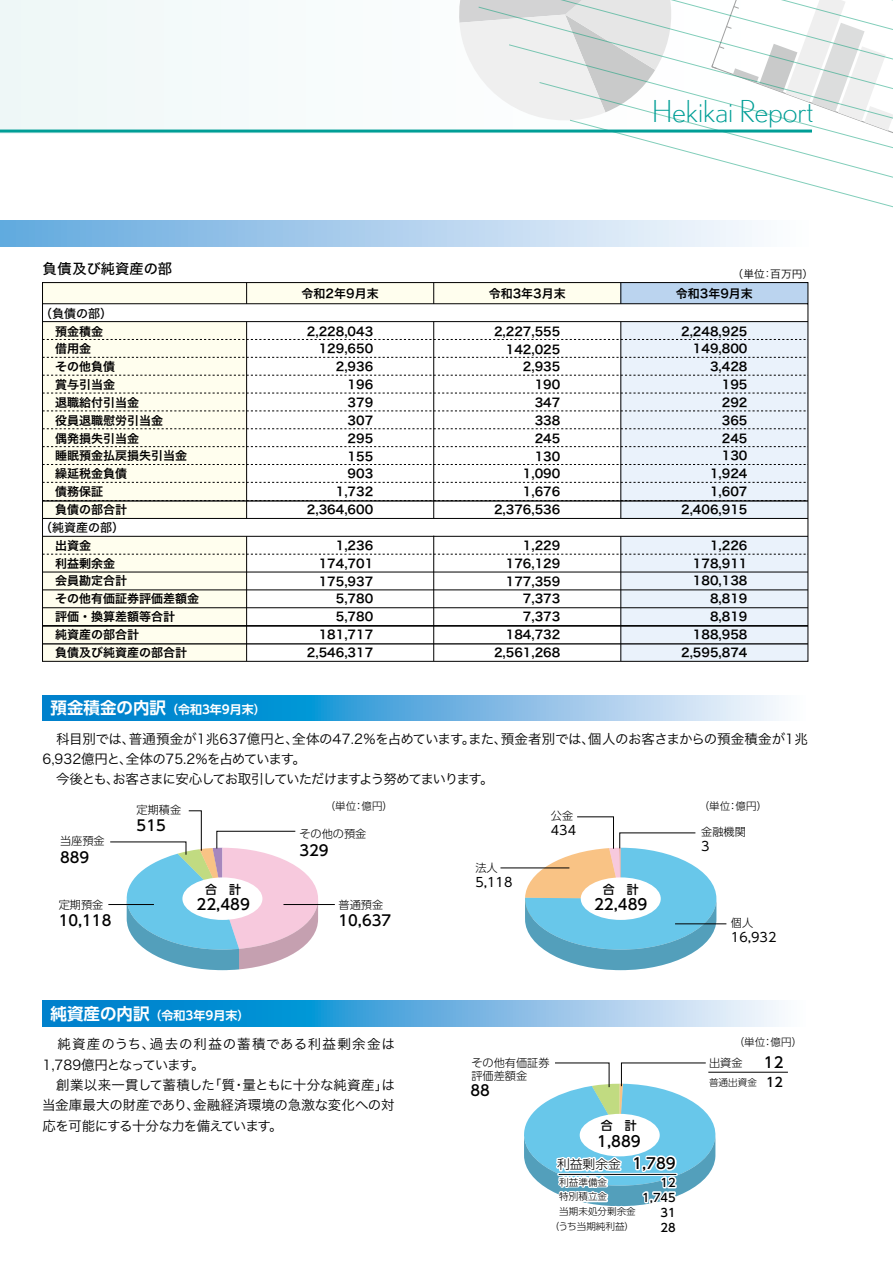
<style>
.page{position:relative;width:893px;height:1263px;background:#fff}
.page>*{position:absolute;margin:0;border:0;box-sizing:border-box;transform-origin:0 0}
.t1{font:300 30px "Nobel";color:#009e96}
.t2{font:500 15px "UD Shin Go Pro";color:#000}
.t3{font:500 14.85px "UD Shin Go Pro";color:#000}
.t4{font:500 14.7px "UD Shin Go Pro";color:#000}
.t5{font:14.25px "Hira Kaku Std N W5";color:#000}
.t6{font:13.5px/20.2px "Hira Kaku Pro W3";letter-spacing:-.025em;color:#000}
.t7{font:13.5px/20.2px "Hira Kaku Pro W3";letter-spacing:-.005em;color:#000}
.t8{font:12.75px "UD Shin Go Pro";color:#000}
.t9{font:300 12.75px "UD Shin Go Pro";color:#000}
.t10{font:500 12.75px "UD Shin Go Pro";color:#000}
.t11{font:12px/17.9px "Hira Kaku Pro W6";color:#000;text-align:right}
.t12{font:700 12px "UD Shin Go Pro De";color:#fff}
.t13{font:12px "Hira Kaku Std N W5";color:#000}
.t14{font:500 12px "UD Shin Go Pro";color:#000}
.t15{font:500 11.55px/14.9px "UD Shin Go Pro";color:#000;text-align:right}
.t16{font:300 11.1px "UD Shin Go Pro";color:#000}
.t17{font:10.8px "Hira Kaku Pro W3";color:#000}
.t18{font:300 10.5px "UD Shin Go Pro";letter-spacing:.01em;color:#000}
.t19{font:300 9.6px "UD Shin Go Pro";color:#000}
.s1{font-size:16.5px}
</style>
<div class="page">
<div style="left:0;top:0;width:893px;height:134px;background:#f5fafb"></div>
<svg style="left:459px;top:0;width:434px;height:75px"></svg>
<svg style="left:479px;top:7px;width:414px;height:123px"></svg>
<svg style="left:509px;top:45px;width:384px;height:85px"></svg>
<svg style="left:539px;top:82px;width:354px;height:139px"></svg>
<svg style="left:570px;top:120px;width:323px;height:127px"></svg>
<svg style="left:43px;top:1001px;width:736px;height:25px;background:#5baedf"></svg>
<svg style="left:43px;top:695px;width:736px;height:26px;background:#5baedf"></svg>
<div style="left:0;top:221px;width:808px;height:25px;background:linear-gradient(to right,#63a8de,#fffdff)"></div>
<hr style="left:0;top:130px;width:812px;height:3px;background:#009e96">
<svg style="left:42px;top:282px;width:766px;height:380px"></svg>
<svg style="left:43px;top:339px;width:765px;height:1px"></svg>
<hr style="left:43px;top:321px;width:765px;height:1px;background:#000">
<svg style="left:43px;top:375px;width:765px;height:1px"></svg>
<svg style="left:43px;top:357px;width:765px;height:1px"></svg>
<svg style="left:43px;top:393px;width:765px;height:1px"></svg>
<svg style="left:43px;top:411px;width:765px;height:1px"></svg>
<svg style="left:43px;top:428px;width:765px;height:1px"></svg>
<svg style="left:43px;top:446px;width:765px;height:1px"></svg>
<svg style="left:43px;top:464px;width:765px;height:1px"></svg>
<svg style="left:43px;top:482px;width:765px;height:1px"></svg>
<hr style="left:43px;top:500px;width:765px;height:2px;background:#000">
<hr style="left:43px;top:536px;width:765px;height:1px;background:#000">
<svg style="left:43px;top:554px;width:765px;height:1px"></svg>
<hr style="left:43px;top:590px;width:765px;height:1px;background:#000">
<hr style="left:43px;top:607px;width:765px;height:1px;background:#000">
<hr style="left:43px;top:625px;width:765px;height:2px;background:#000">
<hr style="left:43px;top:643px;width:765px;height:1px;background:#000">
<hr style="left:621px;top:536px;width:1px;height:125px;background:#000">
<hr style="left:433px;top:536px;width:1px;height:125px;background:#000">
<hr style="left:246px;top:536px;width:1px;height:125px;background:#000">
<svg style="left:621px;top:283px;width:1px;height:21px"></svg>
<svg style="left:433px;top:283px;width:1px;height:21px"></svg>
<svg style="left:246px;top:283px;width:1px;height:21px"></svg>
<hr style="left:621px;top:322px;width:1px;height:196px;background:#000">
<hr style="left:433px;top:322px;width:1px;height:196px;background:#000">
<hr style="left:246px;top:322px;width:1px;height:196px;background:#000">
<hr style="left:108px;top:904px;width:46px;height:1px;background:#000">
<hr style="left:283px;top:904px;width:52px;height:1px;background:#000">
<svg style="left:110px;top:810px;width:208px;height:160px"></svg>
<svg style="left:525px;top:816px;width:191px;height:154px"></svg>
<hr style="left:500px;top:868px;width:69px;height:1px;background:#000">
<hr style="left:675px;top:923px;width:51px;height:1px;background:#000">
<svg style="left:524px;top:1062px;width:193px;height:145px"></svg>
<hr style="left:708px;top:1072px;width:80px;height:1px;background:#000">
<hr style="left:559px;top:1174px;width:117px;height:1px;background:#000">
<div style="left:182px;top:877px;width:80px;height:43px;background:#fff;border-radius:50%"></div>
<hr style="left:43px;top:518px;width:765px;height:1px;background:#000">
<hr style="left:43px;top:572px;width:765px;height:1px;background:#000">
<p class="t5" style="left:43px;top:258px;width:131px">負債及び純資産の部</p>
<p class="t13" style="left:40px;top:304px;width:74px">（負債の部）</p>
<p class="t11" style="left:55px;top:322px;width:133px;text-align:left">預金積金<br>借用金<br>その他負債<br>賞与引当金<br>退職給付引当金<br>役員退職慰労引当金<br>偶発損失引当金<br>睡眠預金払戻損失引当金繰延税金負債<br>債務保証<br>負債の部合計</p>
<p class="t11" style="left:55px;top:536px;width:145px;text-align:left">出資金<br>利益剰余金<br>会員勘定合計<br>その他有価証券評価差額金評価・換算差額等合計<br>純資産の部合計<br>負債及び純資産の部合計</p>
<p class="t13" style="left:40px;top:519px;width:86px">（純資産の部）</p>
<p class="t12" style="left:51px;top:700px;width:217px"><span class="s1">預金積金の内訳</span>（令和3年9月末）</p>
<p class="t11" style="left:302px;top:285px;width:79px">令和2年9月末</p>
<p class="t11" style="left:307px;top:322px;width:68px">2,228,043<br>129,650<br>2,936<br>196<br>379<br>307<br>295<br>155<br>903<br>1,732<br>2,364,600</p>
<p class="t11" style="left:307px;top:536px;width:68px">1,236<br>174,701<br>175,937<br>5,780<br>5,780<br>181,717<br>2,546,317</p>
<p class="t11" style="left:489px;top:284px;width:79px">令和3年3月末</p>
<p class="t11" style="left:494px;top:322px;width:68px">2,227,555<br>142,025<br>2,935<br>190<br>347<br>338<br>245<br>130<br>1,090<br>1,676<br>2,376,536</p>
<p class="t11" style="left:494px;top:536px;width:68px">1,229<br>176,129<br>177,359<br>7,373<br>7,373<br>184,732<br>2,561,268</p>
<h1 class="t1" style="left:652px;top:94px;width:163px">Hekikai Report</h1>
<p class="t17" style="left:733px;top:265px;width:82px">（単位：百万円）</p>
<p class="t11" style="left:676px;top:284px;width:79px">令和3年9月末</p>
<p class="t11" style="left:681px;top:322px;width:68px">2,248,925<br>149,800<br>3,428<br>195<br>292<br>365<br>245<br>130<br>1,924<br>1,607<br>2,406,915</p>
<p class="t11" style="left:681px;top:536px;width:68px">1,226<br>178,911<br>180,138<br>8,819<br>8,819<br>188,958<br>2,595,874</p>
<p class="t6" style="left:43px;top:728px;width:767px">　科目別では、普通預金が1兆637億円と、全体の47.2％を占めています。また、預金者別では、個人のお客さまからの預金積金が1兆<br>6,932億円と、全体の75.2％を占めています。<br>　今後とも、お客さまに安心してお取引していただけますよう努めてまいります。</p>
<p class="t16" style="left:60px;top:832px;width:46px">当座預金</p>
<p class="t4" style="left:60px;top:846px;width:31px">889</p>
<p class="t16" style="left:59px;top:895px;width:46px">定期預金</p>
<p class="t4" style="left:59px;top:909px;width:54px">10,118</p>
<p class="t16" style="left:137px;top:800px;width:46px">定期積金</p>
<p class="t4" style="left:137px;top:814px;width:31px">515</p>
<p class="t14" style="left:205px;top:879px;width:37px">合　計</p>
<p class="t2" style="left:197px;top:892px;width:55px">22,489</p>
<p class="t12" style="left:51px;top:1006px;width:200px"><span class="s1">純資産の内訳</span>（令和3年9月末）</p>
<p class="t18" style="left:325px;top:797px;width:70px">（単位：億円）</p>
<p class="t18" style="left:699px;top:797px;width:70px">（単位：億円）</p>
<p class="t16" style="left:551px;top:806px;width:24px">公金</p>
<p class="t8" style="left:551px;top:820px;width:27px">434</p>
<p class="t16" style="left:701px;top:822px;width:46px">金融機関</p>
<p class="t8" style="left:701px;top:836px;width:10px">3</p>
<p class="t16" style="left:299px;top:825px;width:68px">その他の預金</p>
<p class="t4" style="left:299px;top:838px;width:31px">329</p>
<p class="t16" style="left:475px;top:859px;width:24px">法人</p>
<p class="t8" style="left:475px;top:872px;width:39px">5,118</p>
<p class="t14" style="left:603px;top:879px;width:37px">合　計</p>
<p class="t2" style="left:594px;top:892px;width:55px">22,489</p>
<p class="t16" style="left:339px;top:895px;width:46px">普通預金</p>
<p class="t4" style="left:339px;top:909px;width:54px">10,637</p>
<p class="t16" style="left:731px;top:913px;width:24px">個人</p>
<p class="t8" style="left:731px;top:927px;width:47px">16,932</p>
<p class="t7" style="left:42px;top:1033px;width:354px">　純資産のうち、過去の利益の蓄積である利益剰余金は<br>1,789億円となっています。<br>　創業以来一貫して蓄積した「質・量ともに十分な純資産」は当金庫最大の財産であり、金融経済環境の急激な変化への対応を可能にする十分な力を備えています。</p>
<p class="t18" style="left:734px;top:1033px;width:70px">（単位：億円）</p>
<p class="t16" style="left:471px;top:1053px;width:80px">その他有価証券</p>
<p class="t16" style="left:709px;top:1053px;width:35px">出資金</p>
<p class="t16" style="left:471px;top:1067px;width:57px">評価差額金</p>
<p class="t19" style="left:709px;top:1074px;width:49px">普通出資金</p>
<p class="t4" style="left:470px;top:1079px;width:21px">88</p>
<p class="t14" style="left:601px;top:1116px;width:37px">合　計</p>
<p class="t2" style="left:597px;top:1129px;width:45px">1,889</p>
<p class="t3" style="left:632px;top:1151px;width:45px">1,789</p>
<p class="t15" style="left:642px;top:1175px;width:35px">12<br>1,745<br>31<br>28</p>
<p class="t9" style="left:557px;top:1154px;width:65px">利益剰余金</p>
<p class="t19" style="left:559px;top:1174px;width:49px">利益準備金</p>
<p class="t19" style="left:559px;top:1189px;width:49px">特別積立金</p>
<p class="t19" style="left:559px;top:1204px;width:78px">当期未処分剰余金</p>
<p class="t19" style="left:550px;top:1219px;width:86px">（うち当期純利益）</p>
<p class="t4" style="left:764px;top:1050px;width:21px">12</p>
<p class="t10" style="left:766px;top:1071px;width:18px">12</p>
</div>
